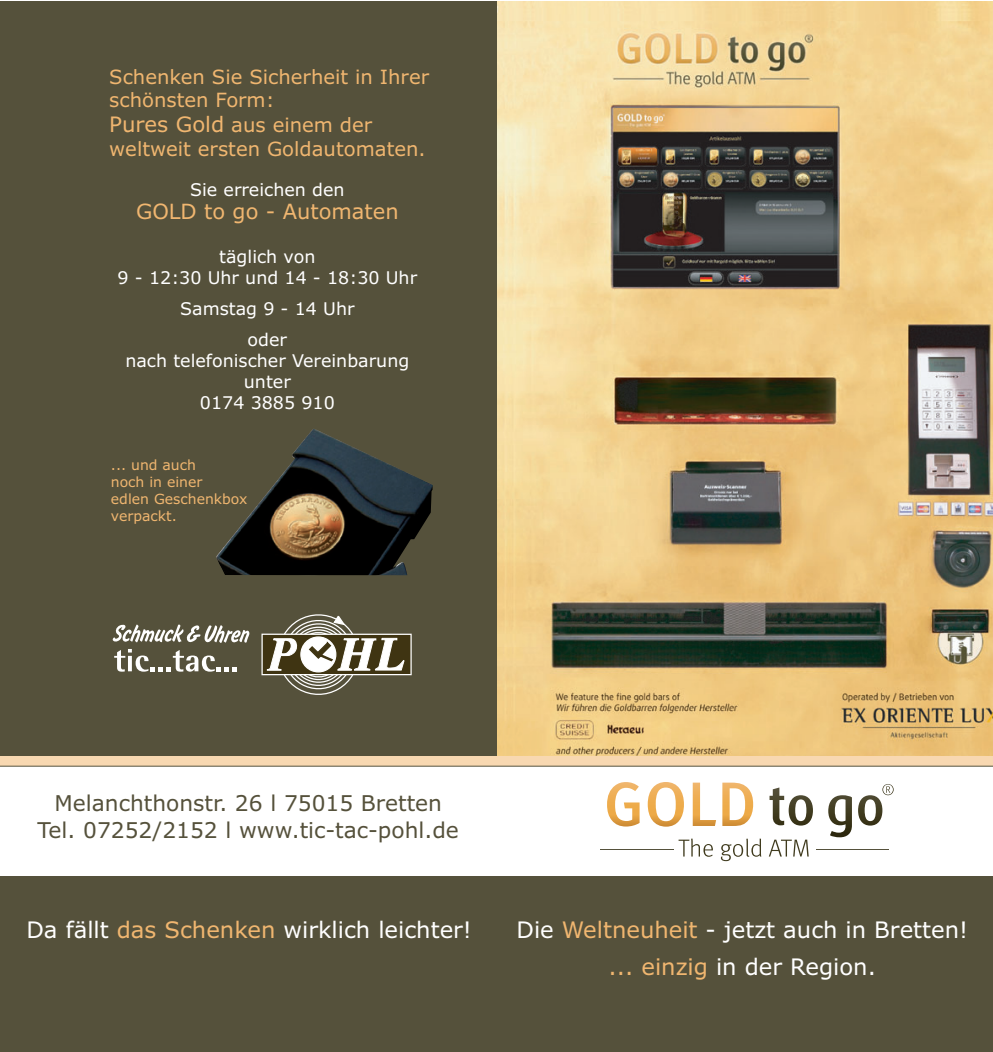
<style>
.page{position:relative;width:993px;height:1052px;background:#fff}
.page>*{position:absolute;margin:0;border:0;box-sizing:border-box;transform-origin:0 0}
.t1{font:22.75px/37.3px "Verdana";color:#fff;text-align:center}
.t2{font:21.7px/26.1px "Verdana";color:#55513b;text-align:center}
.t3{font:21px "Verdana";color:#f0b670}
.t4{font:19.6px/24.2px "Verdana";color:#f0b670}
.t5{font:17.5px/21px "Verdana";color:#fff;text-align:center}
.t6{font:14px/16.8px "Verdana";color:#f0b670}
.s1{font-size:21.35px}
.s2{color:#f0b670}
</style>
<div class="page">
<img style="left:496px;top:2px;width:496px;height:754px">
<div style="left:0;top:875px;width:992px;height:177px;background:#55513b"></div>
<div style="left:0;top:2px;width:496px;height:869px;background:#55513b"></div>
<svg style="left:114px;top:649px;width:123px;height:22px"></svg>
<svg style="left:261px;top:614px;width:150px;height:81px"></svg>
<svg style="left:113px;top:624px;width:136px;height:19px"></svg>
<div style="left:0;top:756px;width:992px;height:10px;background:#f8d8b1"></div>
<img style="left:216px;top:429px;width:217px;height:146px">
<div style="left:0;top:766px;width:992px;height:110px;background:#fff"></div>
<svg style="left:607px;top:782px;width:146px;height:44px"></svg>
<svg style="left:678px;top:838px;width:34px;height:19px"></svg>
<svg style="left:720px;top:838px;width:41px;height:23px"></svg>
<svg style="left:769px;top:784px;width:124px;height:72px"></svg>
<hr style="left:600px;top:848px;width:74px;height:1px;background:#55513b">
<hr style="left:0;top:766px;width:992px;height:1px;background:#55513b">
<p class="t4" style="left:109px;top:66px;width:321px">Schenken Sie Sicherheit in Ihrer schönsten Form:<br><span class="s1">Pures Gold</span> aus einem der weltweit ersten Goldautomaten.</p>
<p class="t5" style="left:190px;top:180px;width:156px">Sie erreichen den</p>
<p class="t3" style="left:136px;top:203px;width:264px">GOLD to go - Automaten</p>
<p class="t5" style="left:118px;top:247px;width:301px">täglich von<br>9 - 12:30 Uhr und 14 - 18:30 Uhr</p>
<p class="t5" style="left:180px;top:294px;width:176px;line-height:31px">Samstag 9 - 14 Uhr oder</p>
<p class="t5" style="left:125px;top:351px;width:285px">nach telefonischer Vereinbarung unter<br>0174 3885 910</p>
<p class="t6" style="left:111px;top:458px;width:138px">... und auch<br>noch in einer<br>edlen Geschenkbox verpackt.</p>
<p class="t2" style="left:38px;top:792px;width:423px">Melanchthonstr. 26 l 75015 Bretten<br>Tel. 07252/2152 l www.tic-tac-pohl.de</p>
<h1 class="t1" style="left:26px;top:913px;width:447px">Da fällt <span class="s2">das Schenken</span> wirklich leichter!</h1>
<h1 class="t1" style="left:516px;top:913px;width:453px">Die <span class="s2">Weltneuheit</span> - jetzt auch in Bretten! <span class="s2">... einzig</span> in der Region.</h1>
</div>
